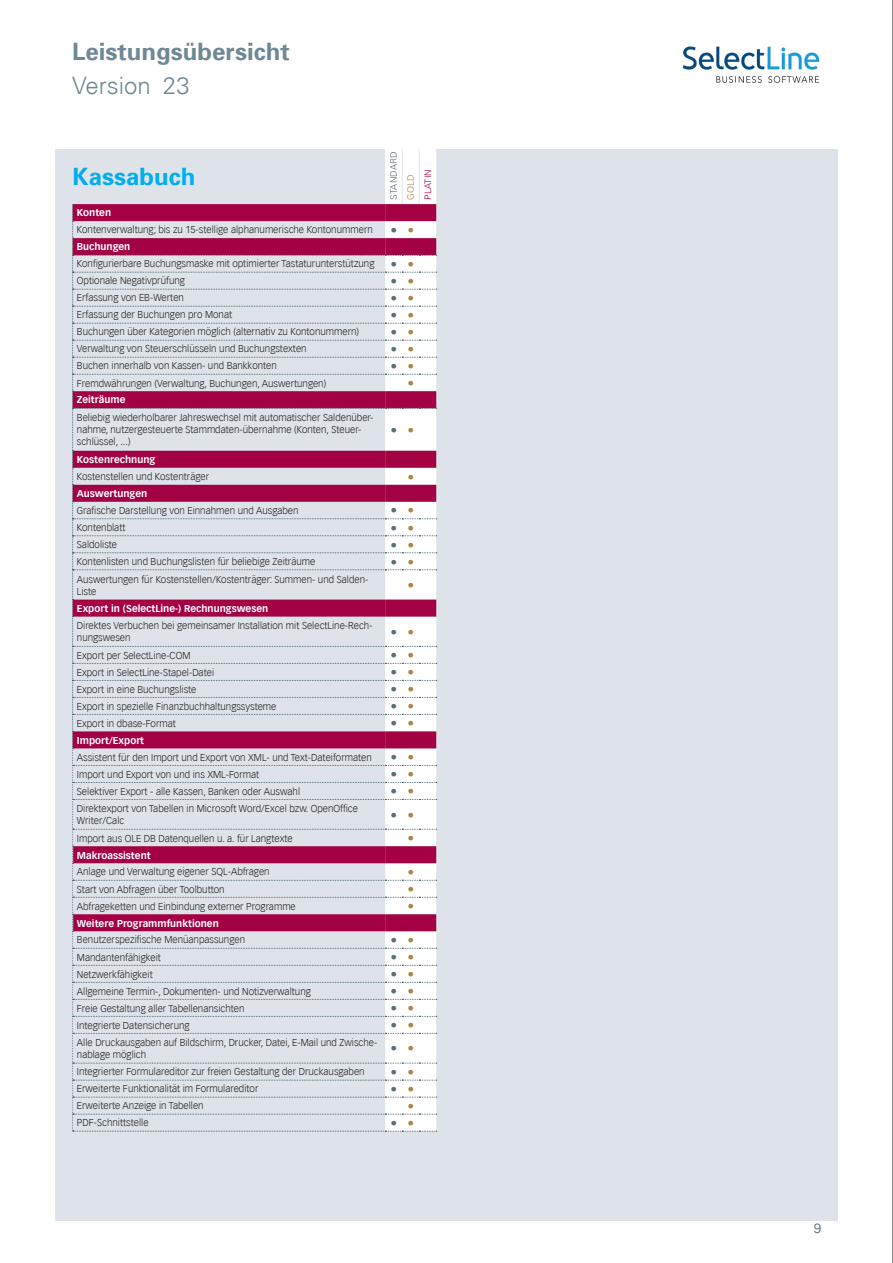
<style>
.page{position:relative;width:893px;height:1263px;background:#fff}
.page>*{position:absolute;margin:0;border:0;box-sizing:border-box;transform-origin:0 0}
.t1{font:700 24px "Univers";color:#6e8895}
.t2{font:300 24px "Univers";color:#6e8895}
.t3{font:700 24px "Univers";color:#00aeef}
.t4{font:700 13.5px "Vectora LH";color:#566f7c}
.t5{font:700 13.5px "Vectora LH";color:#ad8447}
.t6{font:300 13.5px "Univers";color:#48616e}
.t7{font:300 9.75px/12px "Vectora LH";color:#231f20}
.t8{font:700 9.75px "Vectora LH";color:#fff}
.t9{font:300 9px "Univers";letter-spacing:.015em;color:#566f7c}
.t10{font:300 9px "Univers";letter-spacing:.015em;color:#a30143}
.t11{font:300 9px "Univers";color:#ad8447}
.s1{color:#ad8447}
.s2{font-weight:700;color:#fff}
.s3{font-weight:700;font-size:13.5px;color:#566f7c}
.s4{font-weight:700;font-size:13.5px;color:#ad8447}
</style>
<div class="page">
<div style="left:55px;top:149px;width:783px;height:1071px;background:#dde3e8"></div>
<div style="left:385px;top:149px;width:51px;height:55px;background:#fff"></div>
<hr style="left:402px;top:149px;width:1px;height:55px;background:#e1e7ec">
<hr style="left:419px;top:149px;width:1px;height:55px;background:#e1e7ec">
<svg style="left:72px;top:204px;width:365px;height:928px"></svg>
<img style="left:682px;top:46px;width:138px;height:37px">
<hr style="left:892px;top:0;width:1px;height:1263px;background:#231f20">
<h1 class="t1" style="left:72px;top:36px;width:219px">Leistungsübersicht</h1>
<h1 class="t2" style="left:72px;top:71px;width:119px">Version 23</h1>
<h1 class="t3" style="left:73px;top:161px;width:124px">Kassabuch</h1>
<p class="t9" style="left:388px;top:200px;width:50px;rotate:-90deg">Standard</p>
<p class="t11" style="left:405px;top:200px;width:27px;rotate:-90deg">Gold</p>
<p class="t10" style="left:423px;top:200px;width:32px;rotate:-90deg">Platin</p>
<p class="t8" style="left:77px;top:207px;width:36px">Konten</p>
<p class="t7" style="left:77px;top:224px;width:297px">Kontenverwaltung; bis zu 15-stellige alphanumerische Kontonummern</p>
<h2 class="t4" style="left:390px;top:222px;width:25px">• <span class="s1">•</span></h2>
<p class="t7" style="left:77px;top:238px;width:339px;line-height:17.1px"><span class="s2">Buchungen<br></span>Konfigurierbare Buchungsmaske mit optimierter Tastaturunterstützung <span class="s3">•</span> <span class="s4">•<br></span>Optionale Negativprüfung</p>
<h2 class="t4" style="left:390px;top:273px;width:25px">• <span class="s1">•</span></h2>
<p class="t7" style="left:77px;top:292px;width:109px">Erfassung von EB-Werten</p>
<h2 class="t4" style="left:390px;top:290px;width:25px">• <span class="s1">•</span></h2>
<p class="t7" style="left:77px;top:309px;width:157px">Erfassung der Buchungen pro Monat</p>
<h2 class="t4" style="left:390px;top:307px;width:25px">• <span class="s1">•</span></h2>
<p class="t7" style="left:77px;top:326px;width:284px">Buchungen über Kategorien möglich (alternativ zu Kontonummern)</p>
<h2 class="t4" style="left:390px;top:324px;width:25px">• <span class="s1">•</span></h2>
<p class="t7" style="left:77px;top:343px;width:231px">Verwaltung von Steuerschlüsseln und Buchungstexten</p>
<h2 class="t4" style="left:390px;top:341px;width:25px">• <span class="s1">•</span></h2>
<p class="t7" style="left:77px;top:360px;width:201px">Buchen innerhalb von Kassen- und Bankkonten</p>
<h2 class="t4" style="left:390px;top:358px;width:25px">• <span class="s1">•</span></h2>
<p class="t7" style="left:77px;top:377px;width:251px">Fremdwährungen (Verwaltung, Buchungen, Auswertungen)</p>
<h2 class="t5" style="left:407px;top:375px;width:8px">•</h2>
<p class="t8" style="left:77px;top:394px;width:50px">Zeiträume</p>
<p class="t7" style="left:77px;top:412px;width:298px">Beliebig wiederholbarer Jahreswechsel mit automatischer Saldenüber&shy;nahme, nutzergesteuerte Stammdaten-übernahme (Konten, Steuer&shy;schlüssel, ...)</p>
<h2 class="t4" style="left:390px;top:422px;width:25px">• <span class="s1">•</span></h2>
<p class="t8" style="left:77px;top:454px;width:80px">Kostenrechnung</p>
<p class="t7" style="left:77px;top:471px;width:134px">Kostenstellen und Kostenträger</p>
<h2 class="t5" style="left:407px;top:468px;width:8px">•</h2>
<p class="t8" style="left:77px;top:488px;width:72px">Auswertungen</p>
<p class="t7" style="left:77px;top:504px;width:223px">Grafische Darstellung von Einnahmen und Ausgaben</p>
<h2 class="t4" style="left:390px;top:502px;width:25px">• <span class="s1">•</span></h2>
<p class="t7" style="left:77px;top:522px;width:50px">Kontenblatt</p>
<h2 class="t4" style="left:390px;top:519px;width:25px">• <span class="s1">•</span></h2>
<p class="t7" style="left:77px;top:539px;width:42px">Saldoliste</p>
<h2 class="t4" style="left:390px;top:537px;width:25px">• <span class="s1">•</span></h2>
<p class="t7" style="left:77px;top:556px;width:240px">Kontenlisten und Buchungslisten für beliebige Zeiträume</p>
<h2 class="t4" style="left:390px;top:554px;width:25px">• <span class="s1">•</span></h2>
<p class="t7" style="left:77px;top:573px;width:293px">Auswertungen für Kostenstellen/Kostenträger: Summen- und Salden-<br>Liste</p>
<h2 class="t5" style="left:407px;top:577px;width:8px">•</h2>
<p class="t8" style="left:77px;top:602px;width:193px">Export in (SelectLine-) Rechnungswesen</p>
<p class="t7" style="left:77px;top:620px;width:297px">Direktes Verbuchen bei gemeinsamer Installation mit SelectLine-Rech&shy;nungswesen</p>
<h2 class="t4" style="left:390px;top:623px;width:25px">• <span class="s1">•</span></h2>
<p class="t7" style="left:77px;top:649px;width:115px">Export per SelectLine-COM</p>
<h2 class="t4" style="left:390px;top:647px;width:25px">• <span class="s1">•</span></h2>
<p class="t7" style="left:77px;top:666px;width:139px">Export in SelectLine-Stapel-Datei</p>
<h2 class="t4" style="left:390px;top:664px;width:25px">• <span class="s1">•</span></h2>
<p class="t7" style="left:77px;top:683px;width:121px">Export in eine Buchungsliste</p>
<h2 class="t4" style="left:390px;top:681px;width:25px">• <span class="s1">•</span></h2>
<p class="t7" style="left:77px;top:700px;width:201px">Export in spezielle Finanzbuchhaltungssysteme</p>
<h2 class="t4" style="left:390px;top:698px;width:25px">• <span class="s1">•</span></h2>
<p class="t7" style="left:77px;top:717px;width:101px">Export in dbase-Format</p>
<h2 class="t4" style="left:390px;top:715px;width:25px">• <span class="s1">•</span></h2>
<p class="t8" style="left:77px;top:734px;width:69px">Import/Export</p>
<p class="t7" style="left:77px;top:751px;width:296px">Assistent für den Import und Export von XML- und Text-Dateiformaten</p>
<h2 class="t4" style="left:390px;top:749px;width:25px">• <span class="s1">•</span></h2>
<p class="t7" style="left:77px;top:768px;width:184px">Import und Export von und ins XML-Format</p>
<h2 class="t4" style="left:390px;top:766px;width:25px">• <span class="s1">•</span></h2>
<p class="t7" style="left:77px;top:785px;width:225px">Selektiver Export - alle Kassen, Banken oder Auswahl</p>
<h2 class="t4" style="left:390px;top:783px;width:25px">• <span class="s1">•</span></h2>
<p class="t7" style="left:77px;top:803px;width:283px">Direktexport von Tabellen in Microsoft Word/Excel bzw. OpenOffice<br>Writer/Calc</p>
<h2 class="t4" style="left:390px;top:807px;width:25px">• <span class="s1">•</span></h2>
<p class="t7" style="left:77px;top:832px;width:217px">Import aus OLE DB Datenquellen u. a. für Langtexte</p>
<h2 class="t5" style="left:407px;top:830px;width:8px">•</h2>
<p class="t8" style="left:77px;top:849px;width:75px">Makroassistent</p>
<p class="t7" style="left:77px;top:866px;width:194px">Anlage und Verwaltung eigener SQL-Abfragen</p>
<h2 class="t5" style="left:407px;top:864px;width:8px">•</h2>
<p class="t7" style="left:77px;top:883px;width:149px">Start von Abfragen über Toolbutton</p>
<h2 class="t5" style="left:407px;top:881px;width:8px">•</h2>
<p class="t7" style="left:77px;top:900px;width:220px">Abfrageketten und Einbindung externer Programme</p>
<h2 class="t5" style="left:407px;top:898px;width:8px">•</h2>
<p class="t8" style="left:77px;top:917px;width:143px">Weitere Programmfunktionen</p>
<p class="t7" style="left:77px;top:934px;width:170px">Benutzerspezifische Menüanpassungen</p>
<h2 class="t4" style="left:390px;top:932px;width:25px">• <span class="s1">•</span></h2>
<p class="t7" style="left:77px;top:951px;width:85px">Mandantenfähigkeit</p>
<h2 class="t4" style="left:390px;top:949px;width:25px">• <span class="s1">•</span></h2>
<p class="t7" style="left:77px;top:968px;width:77px">Netzwerkfähigkeit</p>
<h2 class="t4" style="left:390px;top:966px;width:25px">• <span class="s1">•</span></h2>
<p class="t7" style="left:77px;top:985px;width:235px">Allgemeine Termin-, Dokumenten- und Notizverwaltung</p>
<h2 class="t4" style="left:390px;top:983px;width:25px">• <span class="s1">•</span></h2>
<p class="t7" style="left:77px;top:1002px;width:169px">Freie Gestaltung aller Tabellenansichten</p>
<h2 class="t4" style="left:390px;top:1000px;width:25px">• <span class="s1">•</span></h2>
<p class="t7" style="left:77px;top:1019px;width:114px">Integrierte Datensicherung</p>
<h2 class="t4" style="left:390px;top:1017px;width:25px">• <span class="s1">•</span></h2>
<p class="t7" style="left:77px;top:1037px;width:302px">Alle Druckausgaben auf Bildschirm, Drucker, Datei, E-Mail und Zwische&shy;nablage möglich</p>
<h2 class="t4" style="left:390px;top:1040px;width:25px">• <span class="s1">•</span></h2>
<p class="t7" style="left:77px;top:1066px;width:289px">Integrierter Formulareditor zur freien Gestaltung der Druckausgaben</p>
<h2 class="t4" style="left:390px;top:1064px;width:25px">• <span class="s1">•</span></h2>
<p class="t7" style="left:77px;top:1083px;width:183px">Erweiterte Funktionalität im Formulareditor</p>
<h2 class="t4" style="left:390px;top:1081px;width:25px">• <span class="s1">•</span></h2>
<p class="t7" style="left:77px;top:1100px;width:128px">Erweiterte Anzeige in Tabellen</p>
<h2 class="t5" style="left:407px;top:1098px;width:8px">•</h2>
<p class="t7" style="left:77px;top:1117px;width:73px">PDF-Schnittstelle</p>
<h2 class="t4" style="left:390px;top:1115px;width:25px">• <span class="s1">•</span></h2>
<h2 class="t6" style="left:814px;top:1220px;width:9px">9</h2>
</div>
